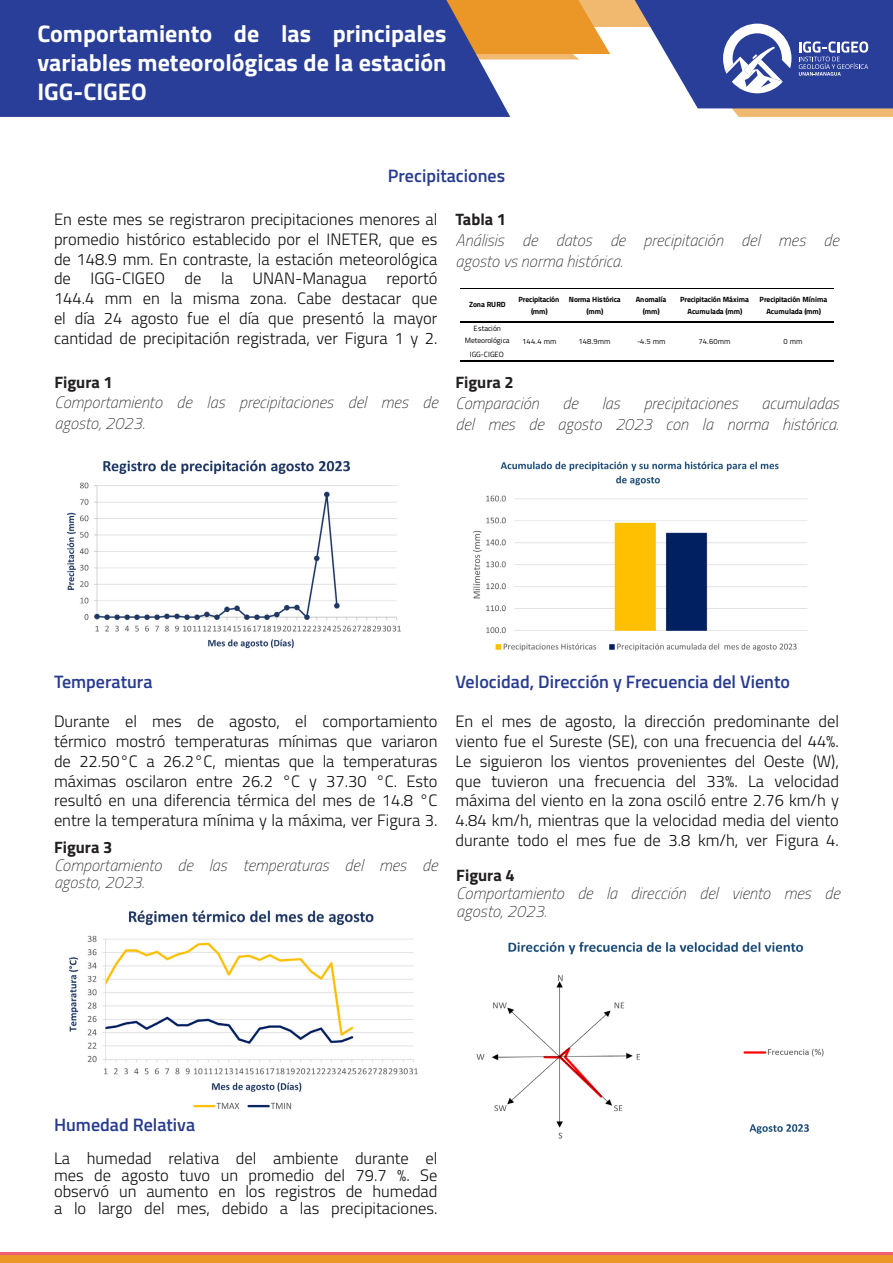
<style>
.page{position:relative;width:893px;height:1263px;background:#fff}
.page>*{position:absolute;margin:0;border:0;box-sizing:border-box;transform-origin:0 0}
.t1{font:700 24px/28.8px "Titillium";color:#fff;text-align:justify}
.t2{font:600 18px "Titillium";color:#273b8f}
.t3{font:300 16.5px/19.8px "Titillium";color:#0b090c;text-align:justify}
.t4{font:italic 100 16.5px "Titillium";color:#231f20}
.t5{font:700 16.5px "Titillium";color:#231f20}
.t6{font:700 7.5px/12px "Titillium";letter-spacing:-.01em;color:#000;text-align:center}
.t7{font:7.5px/11.4px "Titillium";letter-spacing:-.005em;color:#000;text-align:center}
.t8{font:700 7.5px "Titillium";letter-spacing:-.03em;color:#000}
</style>
<div class="page">
<svg style="left:0;top:1253px;width:893px;height:3px;fill:#f15f77"></svg>
<hr style="left:460px;top:288px;width:374px;height:1px;background:#000">
<hr style="left:460px;top:321px;width:374px;height:2px;background:#000">
<hr style="left:460px;top:360px;width:374px;height:2px;background:#000">
<div style="left:0;top:1256px;width:893px;height:7px;background:#ea9727"></div>
<img style="left:68px;top:910px;width:350px;height:199px">
<img style="left:476px;top:941px;width:348px;height:198px">
<img style="left:473px;top:461px;width:334px;height:191px">
<img style="left:66px;top:460px;width:335px;height:189px">
<div style="left:0;top:0;width:372px;height:117px;background:#293e98"></div>
<svg style="left:372px;top:0;width:521px;height:117px"></svg>
<p class="t1" style="left:37px;top:18px;width:411px">Comportamiento de las principales variables meteorológicas de la estación IGG-CIGEO</p>
<p class="t2" style="left:388px;top:163px;width:119px">Precipitaciones</p>
<p class="t3" style="left:54px;top:208px;width:385px">En este mes se registraron precipitaciones menores al promedio histórico establecido por el INETER, que es</p>
<p class="t3" style="left:54px;top:248px;width:385px">de 148.9 mm. En contraste, la estación meteorológica</p>
<p class="t3" style="left:54px;top:268px;width:385px">de IGG-CIGEO de la UNAN-Managua reportó 144.4 mm en la misma zona. Cabe destacar que el día 24 agosto fue el día que presentó la mayor cantidad de precipitación registrada, ver Figura 1 y 2.</p>
<p class="t5" style="left:54px;top:369px;width:60px">Figura 1</p>
<p class="t4" style="left:54px;top:391px;width:385px">Comportamiento de las precipitaciones del mes de</p>
<p class="t4" style="left:54px;top:412px;width:92px">agosto, 2023.</p>
<p class="t5" style="left:455px;top:207px;width:52px">Tabla 1</p>
<p class="t4" style="left:455px;top:228px;width:385px">Análisis de datos de precipitación del mes de</p>
<p class="t4" style="left:455px;top:249px;width:169px">agosto vs norma histórica.</p>
<p class="t8" style="left:469px;top:299px;width:38px">Zona RURD</p>
<p class="t6" style="left:518px;top:293px;width:42px">Precipitación (mm)</p>
<p class="t6" style="left:569px;top:293px;width:53px">Norma Histórica (mm)</p>
<p class="t6" style="left:636px;top:293px;width:32px">Anomalía (mm)</p>
<p class="t6" style="left:680px;top:293px;width:70px">Precipitación Máxima<br>Acumulada (mm)</p>
<p class="t6" style="left:760px;top:293px;width:69px">Precipitación Mínima<br>Acumulada (mm)</p>
<p class="t7" style="left:465px;top:323px;width:46px">Estación<br>Meteorológica</p>
<p class="t7" style="left:470px;top:348px;width:36px">IGG-CIGEO</p>
<p class="t7" style="left:522px;top:335px;width:36px">144.4 mm</p>
<p class="t7" style="left:578px;top:335px;width:34px">148.9mm</p>
<p class="t7" style="left:637px;top:335px;width:30px">-4.5 mm</p>
<p class="t7" style="left:698px;top:335px;width:34px">74.60mm</p>
<p class="t7" style="left:784px;top:335px;width:20px">0 mm</p>
<p class="t5" style="left:455px;top:369px;width:60px">Figura 2</p>
<p class="t4" style="left:455px;top:391px;width:85px">Comparación</p>
<p class="t4" style="left:563px;top:391px;width:17px">de</p>
<p class="t4" style="left:602px;top:391px;width:20px">las</p>
<p class="t4" style="left:644px;top:391px;width:96px">precipitaciones</p>
<p class="t4" style="left:761px;top:391px;width:79px">acumuladas</p>
<p class="t4" style="left:455px;top:412px;width:385px">del mes de agosto 2023 con la norma histórica.</p>
<p class="t2" style="left:455px;top:668px;width:336px">Velocidad, Dirección y Frecuencia del Viento</p>
<p class="t3" style="left:455px;top:711px;width:385px">En el mes de agosto, la dirección predominante del viento fue el Sureste (SE), con una frecuencia del 44%.<br>Le siguieron los vientos provenientes del Oeste (W), que tuvieron una frecuencia del 33%. La velocidad máxima del viento en la zona osciló entre 2.76 km/h y 4.84 km/h, mientras que la velocidad media del viento durante todo el mes fue de 3.8 km/h, ver Figura 4.</p>
<p class="t2" style="left:54px;top:668px;width:100px">Temperatura</p>
<p class="t3" style="left:54px;top:711px;width:385px">Durante el mes de agosto, el comportamiento térmico mostró temperaturas mínimas que variaron de 22.50°C a 26.2°C, mientas que la temperaturas máximas oscilaron entre 26.2 °C y 37.30 °C. Esto resultó en una diferencia térmica del mes de 14.8 °C entre la temperatura mínima y la máxima, ver Figura 3.</p>
<p class="t5" style="left:54px;top:834px;width:60px">Figura 3</p>
<p class="t4" style="left:54px;top:853px;width:385px">Comportamiento de las temperaturas del mes de</p>
<p class="t4" style="left:54px;top:871px;width:92px">agosto, 2023.</p>
<p class="t5" style="left:456px;top:862px;width:60px">Figura 4</p>
<p class="t4" style="left:456px;top:881px;width:385px">Comportamiento de la dirección del viento mes de</p>
<p class="t4" style="left:456px;top:899px;width:92px">agosto, 2023.</p>
<p class="t2" style="left:54px;top:1111px;width:143px">Humedad Relativa</p>
<p class="t3" style="left:54px;top:1149px;width:385px;line-height:16.5px">La humedad relativa del ambiente durante el mes de agosto tuvo un promedio del 79.7 %. Se observó un aumento en los registros de humedad a lo largo del mes, debido a las precipitaciones.</p>
</div>
